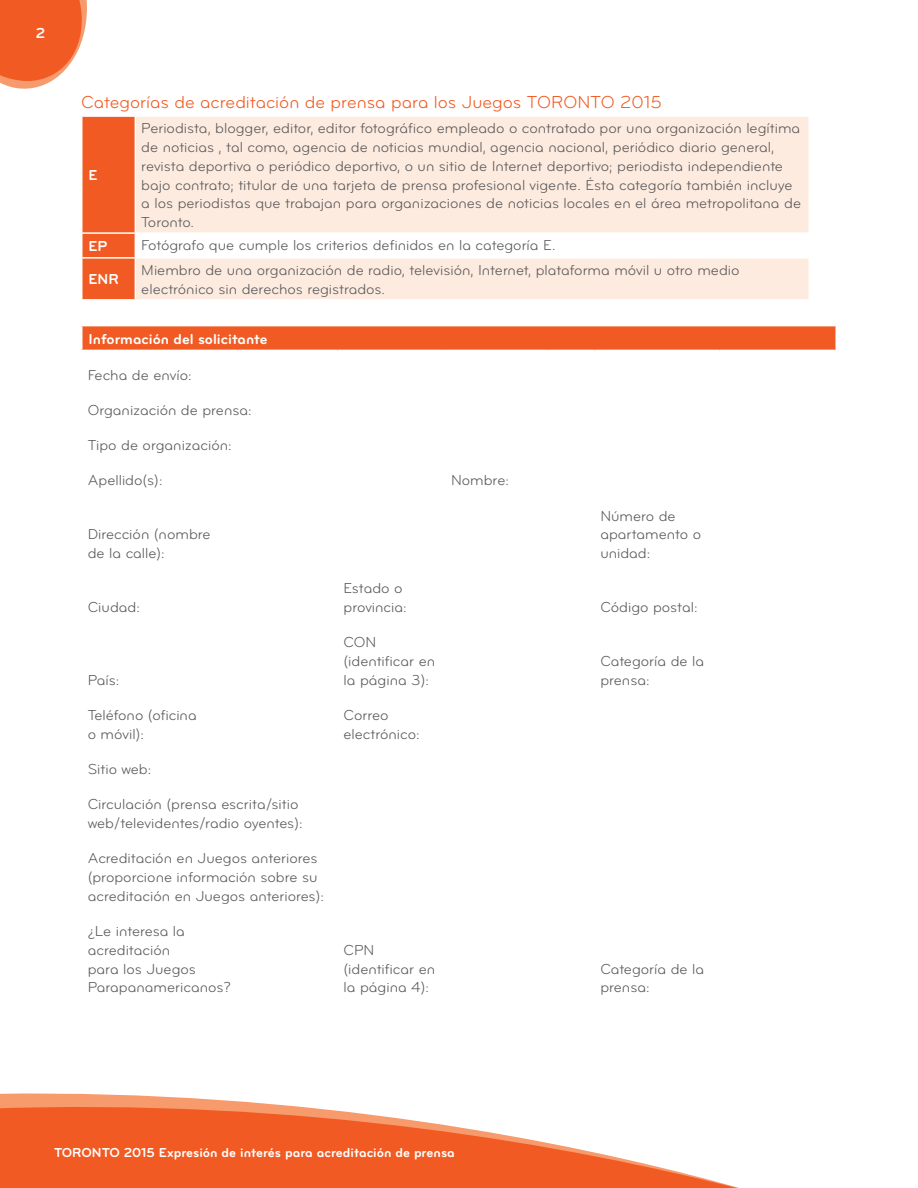
<style>
.page{position:relative;width:918px;height:1188px;background:#fff}
.page>*{position:absolute;margin:0;border:0;box-sizing:border-box;transform-origin:0 0}
.t1{font:18px "Bryant Regular Alternate";color:#f15a22}
.t2{font:15px/18.8px "Bryant Regular Alternate";color:#58595b}
.t3{font:15px "Bryant Bold Alternate";color:#fff}
.t4{font:13.5px "Bryant Bold Alternate";color:#fff}
</style>
<div class="page">
<svg style="left:0;top:0;width:87px;height:89px;background:#f37849"></svg>
<svg style="left:0;top:1093px;width:739px;height:95px;fill:#f15a22"></svg>
<svg style="left:136px;top:117px;width:672px;height:182px;background:#feede3"></svg>
<hr style="left:135px;top:232px;width:675px;height:2px;background:#fff">
<svg style="left:81px;top:116px;width:55px;height:184px;background:#f16632"></svg>
<hr style="left:135px;top:257px;width:675px;height:2px;background:#fff">
<hr style="left:135px;top:259px;width:1px;height:40px;background:#fff">
<hr style="left:135px;top:299px;width:675px;height:2px;background:#fff">
<div style="left:82px;top:326px;width:754px;height:24px;background:#f15a22"></div>
<p class="t3" style="left:36px;top:24px;width:11px">2</p>
<p class="t1" style="left:81px;top:91px;width:582px">Categorías de acreditación de prensa para los Juegos TORONTO 2015</p>
<p class="t3" style="left:88px;top:166px;width:11px">E</p>
<p class="t2" style="left:141px;top:119px;width:661px">Periodista, blogger, editor, editor fotográfico empleado o contratado por una organización legítima de noticias , tal como, agencia de noticias mundial, agencia nacional, periódico diario general, revista deportiva o periódico deportivo, o un sitio de Internet deportivo; periodista independiente bajo contrato; titular de una tarjeta de prensa profesional vigente. Ésta categoría también incluye a los periodistas que trabajan para organizaciones de noticias locales en el área metropolitana de Toronto.</p>
<p class="t3" style="left:88px;top:237px;width:20px">EP</p>
<p class="t2" style="left:141px;top:236px;width:416px">Fotógrafo que cumple los criterios definidos en la categoría E.</p>
<p class="t3" style="left:88px;top:270px;width:32px">ENR</p>
<p class="t2" style="left:141px;top:261px;width:600px">Miembro de una organización de radio, televisión, Internet, plataforma móvil u otro medio electrónico sin derechos registrados.</p>
<p class="t3" style="left:88px;top:329px;width:181px">Información del solicitante</p>
<p class="t2" style="left:88px;top:365px;width:105px">Fecha de envío:</p>
<p class="t2" style="left:88px;top:401px;width:165px">Organización de prensa:</p>
<p class="t2" style="left:88px;top:436px;width:145px">Tipo de organización:</p>
<p class="t2" style="left:88px;top:471px;width:76px">Apellido(s):</p>
<p class="t2" style="left:451px;top:471px;width:59px">Nombre:</p>
<p class="t2" style="left:88px;top:525px;width:124px">Dirección (nombre de la calle):</p>
<p class="t2" style="left:88px;top:598px;width:54px">Ciudad:</p>
<p class="t2" style="left:88px;top:671px;width:33px">País:</p>
<p class="t2" style="left:344px;top:579px;width:65px">Estado o provincia:</p>
<p class="t2" style="left:344px;top:633px;width:93px">CON (identificar en la página 3):</p>
<p class="t2" style="left:88px;top:706px;width:111px">Teléfono (oficina o móvil):</p>
<p class="t2" style="left:344px;top:706px;width:78px">Correo electrónico:</p>
<p class="t2" style="left:88px;top:760px;width:65px">Sitio web:</p>
<p class="t2" style="left:88px;top:795px;width:216px">Circulación (prensa escrita/sitio web/televidentes/radio oyentes):</p>
<p class="t2" style="left:88px;top:849px;width:238px">Acreditación en Juegos anteriores (proporcione información sobre su acreditación en Juegos anteriores):</p>
<p class="t2" style="left:88px;top:922px;width:145px">¿Le interesa la acreditación<br>para los Juegos<br>Parapanamericanos?</p>
<p class="t2" style="left:344px;top:941px;width:93px">CPN (identificar en la página 4):</p>
<p class="t2" style="left:600px;top:506px;width:102px">Número de apartamento o unidad:</p>
<p class="t2" style="left:600px;top:598px;width:99px">Código postal:</p>
<p class="t2" style="left:600px;top:652px;width:105px">Categoría de la prensa:</p>
<p class="t2" style="left:600px;top:959px;width:105px">Categoría de la prensa:</p>
<p class="t4" style="left:54px;top:1144px;width:402px">TORONTO 2015 Expresión de interés para acreditación de prensa</p>
</div>
